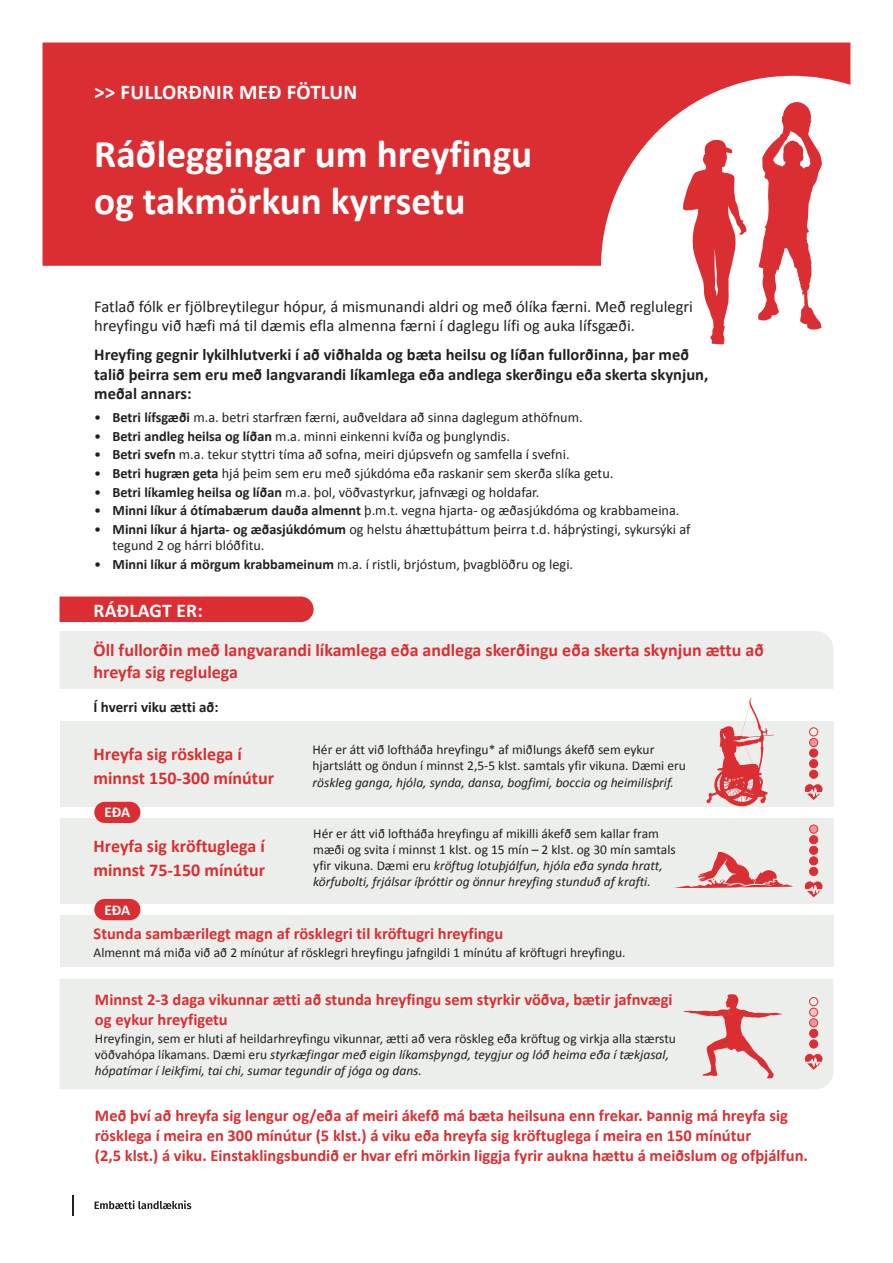
<style>
.page{position:relative;width:893px;height:1263px;background:#fff}
.page>*{position:absolute;margin:0;border:0;box-sizing:border-box;transform-origin:0 0}
.meginmál{font:700 39.3px/47.1px "Calibri";color:#fff}
.meginmál-2{font:700 21px "Calibri";letter-spacing:.01em;color:#fff}
.meginmál-3{font:700 19.5px "Calibri";letter-spacing:.01em;color:#fff}
.Fyrirsögn{font:700 18px/24px "Calibri";color:#db2e32}
.Fyrirsögn-2{font:700 16.5px/19.8px "Calibri";color:#db2e32}
.Fyrirsögn-3{font:700 16.5px/19.8px "Calibri";color:#231f20}
.Fyrirsögn-4{font:16.5px/19.8px "Calibri";color:#231f20}
.meginmál-4{font:700 15px "Calibri";color:#231f20}
.meginmál-5{font:700 15px "Calibri";letter-spacing:-.01em;color:#fff}
.meginmál___tab{font:14.25px/16.5px "Calibri";color:#231f20}
.skýringartexti{font:13.5px/16.2px "Calibri";color:#231f20}
.s1{font-weight:700}
.s2{font-style:italic}
</style>
<div class="page">
<svg style="left:43px;top:43px;width:807px;height:223px;background:#df484c"></svg>
<svg style="left:95px;top:1200px;width:96px;height:9px"></svg>
<svg style="left:72px;top:1195px;width:1px;height:20px"></svg>
<div style="left:60px;top:915px;width:773px;height:51px;background:#ebeeeb"></div>
<div style="left:60px;top:631px;width:773px;height:58px;background:#ebeeeb"></div>
<div style="left:60px;top:721px;width:773px;height:85px;background:#ebeeeb"></div>
<svg style="left:804px;top:783px;width:19px;height:17px"></svg>
<div style="left:809px;top:738px;width:9px;height:8px;background:#ed9698;border-radius:50%"></div>
<div style="left:809px;top:738px;width:9px;height:9px;border:1px solid #db2e32;border-radius:50%"></div>
<div style="left:809px;top:759px;width:9px;height:9px;background:#db2e32;border-radius:50%"></div>
<div style="left:809px;top:759px;width:9px;height:9px;border:1px solid #db2e32;border-radius:50%"></div>
<div style="left:809px;top:728px;width:9px;height:8px;border:1px solid #db2e32;border-radius:50%"></div>
<div style="left:809px;top:749px;width:9px;height:8px;background:#db2e32;border-radius:50%"></div>
<div style="left:809px;top:749px;width:9px;height:8px;border:1px solid #db2e32;border-radius:50%"></div>
<div style="left:809px;top:770px;width:9px;height:8px;background:#db2e32;border-radius:50%"></div>
<div style="left:809px;top:770px;width:9px;height:8px;border:1px solid #db2e32;border-radius:50%"></div>
<div style="left:60px;top:596px;width:254px;height:26px;background:#db2e32"></div>
<svg style="left:706px;top:698px;width:68px;height:108px"></svg>
<div style="left:60px;top:979px;width:773px;height:110px;background:#ebeeeb"></div>
<svg style="left:804px;top:1053px;width:19px;height:18px"></svg>
<div style="left:810px;top:1008px;width:8px;height:8px;background:#f4c0c2;border-radius:50%"></div>
<div style="left:809px;top:1008px;width:9px;height:8px;border:1px solid #db2e32;border-radius:50%"></div>
<div style="left:810px;top:1029px;width:8px;height:8px;background:#db2e32;border-radius:50%"></div>
<div style="left:809px;top:1029px;width:9px;height:8px;border:1px solid #db2e32;border-radius:50%"></div>
<div style="left:809px;top:997px;width:9px;height:9px;border:1px solid #db2e32;border-radius:50%"></div>
<div style="left:810px;top:1019px;width:8px;height:8px;background:#ed9698;border-radius:50%"></div>
<div style="left:809px;top:1018px;width:9px;height:9px;border:1px solid #db2e32;border-radius:50%"></div>
<div style="left:810px;top:1040px;width:8px;height:8px;background:#db2e32;border-radius:50%"></div>
<div style="left:809px;top:1040px;width:9px;height:8px;border:1px solid #db2e32;border-radius:50%"></div>
<svg style="left:684px;top:994px;width:98px;height:84px;background:#e7c5c3"></svg>
<div style="left:60px;top:818px;width:773px;height:85px;background:#ebeeeb"></div>
<svg style="left:804px;top:881px;width:19px;height:17px"></svg>
<div style="left:809px;top:836px;width:9px;height:8px;background:#db2e32;border-radius:50%"></div>
<div style="left:809px;top:835px;width:9px;height:9px;border:1px solid #db2e32;border-radius:50%"></div>
<div style="left:809px;top:857px;width:9px;height:8px;background:#db2e32;border-radius:50%"></div>
<div style="left:809px;top:857px;width:9px;height:8px;border:1px solid #db2e32;border-radius:50%"></div>
<div style="left:809px;top:825px;width:9px;height:8px;background:#ed9698;border-radius:50%"></div>
<div style="left:809px;top:825px;width:9px;height:8px;border:1px solid #db2e32;border-radius:50%"></div>
<div style="left:809px;top:846px;width:9px;height:8px;background:#db2e32;border-radius:50%"></div>
<div style="left:809px;top:846px;width:9px;height:8px;border:1px solid #db2e32;border-radius:50%"></div>
<div style="left:809px;top:867px;width:9px;height:8px;background:#db2e32;border-radius:50%"></div>
<div style="left:809px;top:867px;width:9px;height:9px;border:1px solid #db2e32;border-radius:50%"></div>
<svg style="left:673px;top:852px;width:120px;height:36px"></svg>
<svg style="left:758px;top:102px;width:64px;height:228px"></svg>
<svg style="left:683px;top:140px;width:64px;height:205px"></svg>
<div style="left:94px;top:802px;width:46px;height:21px;background:#db2e32;border-radius:11px"></div>
<div style="left:94px;top:899px;width:46px;height:21px;background:#db2e32;border-radius:11px"></div>
<p class="meginmál-2" style="left:94px;top:79px;width:264px">&gt;&gt; FULLORÐNIR MEÐ FÖTLUN</p>
<p class="meginmál" style="left:94px;top:130px;width:440px">Ráðleggingar um hreyfingu og takmörkun kyrrsetu</p>
<p class="Fyrirsögn-4" style="left:94px;top:296px;width:600px">Fatlað fólk er fjölbreytilegur hópur, á mismunandi aldri og með ólíka færni. Með reglulegri hreyfingu við hæfi má til dæmis efla almenna færni í daglegu lífi og auka lífsgæði.</p>
<p class="Fyrirsögn-3" style="left:94px;top:344px;width:615px">Hreyfing gegnir lykilhlutverki í að viðhalda og bæta heilsu og líðan fullorðinna, þar með talið þeirra sem eru með langvarandi líkamlega eða andlega skerðingu eða skerta skynjun, meðal annars:</p>
<p class="meginmál___tab" style="left:94px;top:409px;width:490px">• <span class="s1">Betri lífsgæði</span> m.a. betri starfræn færni, auðveldara að sinna daglegum athöfnum.</p>
<p class="meginmál___tab" style="left:94px;top:428px;width:417px">• <span class="s1">Betri andleg heilsa og líðan</span> m.a. minni einkenni kvíða og þunglyndis.</p>
<p class="meginmál___tab" style="left:94px;top:446px;width:477px">• <span class="s1">Betri svefn</span> m.a. tekur styttri tíma að sofna, meiri djúpsvefn og samfella í svefni.</p>
<p class="meginmál___tab" style="left:94px;top:465px;width:521px">• <span class="s1">Betri hugræn geta</span> hjá þeim sem eru með sjúkdóma eða raskanir sem skerða slíka getu.</p>
<p class="meginmál___tab" style="left:94px;top:484px;width:447px">• <span class="s1">Betri líkamleg heilsa og líðan</span> m.a. þol, vöðvastyrkur, jafnvægi og holdafar.</p>
<p class="meginmál___tab" style="left:94px;top:502px;width:587px">• <span class="s1">Minni líkur á ótímabærum dauða almennt</span> þ.m.t. vegna hjarta- og æðasjúkdóma og krabbameina.</p>
<p class="meginmál___tab" style="left:113px;top:521px;width:579px;text-indent:-18px">• <span class="s1">Minni líkur á hjarta- og æðasjúkdómum</span> og helstu áhættuþáttum þeirra t.d. háþrýstingi, sykursýki af tegund 2 og hárri blóðfitu.</p>
<p class="meginmál___tab" style="left:94px;top:556px;width:480px">• <span class="s1">Minni líkur á mörgum krabbameinum</span> m.a. í ristli, brjóstum, þvagblöðru og legi.</p>
<p class="meginmál-3" style="left:94px;top:598px;width:111px">RÁÐLAGT ER:</p>
<p class="Fyrirsögn" style="left:94px;top:639px;width:672px;line-height:21.6px">Öll fullorðin með langvarandi líkamlega eða andlega skerðingu eða skerta skynjun ættu að hreyfa sig reglulega</p>
<p class="meginmál-4" style="left:94px;top:698px;width:127px">Í hverri viku ætti að:</p>
<p class="Fyrirsögn" style="left:94px;top:742px;width:182px">Hreyfa sig rösklega í minnst 150-300 mínútur</p>
<p class="skýringartexti" style="left:313px;top:742px;width:375px">Hér er átt við loftháða hreyfingu* af miðlungs ákefð sem eykur hjartslátt og öndun í minnst 2,5-5 klst. samtals yfir vikuna. Dæmi eru <span class="s2">röskleg ganga, hjóla, synda, dansa, bogfimi, boccia og heimilisþrif.</span></p>
<p class="meginmál-5" style="left:105px;top:803px;width:27px">EÐA</p>
<p class="Fyrirsögn" style="left:94px;top:834px;width:173px">Hreyfa sig kröftuglega í minnst 75-150 mínútur</p>
<p class="meginmál-5" style="left:105px;top:900px;width:27px">EÐA</p>
<p class="skýringartexti" style="left:313px;top:825px;width:364px">Hér er átt við loftháða hreyfingu af mikilli ákefð sem kallar fram mæði og svita í minnst 1 klst. og 15 mín – 2 klst. og 30 mín samtals yfir vikuna. Dæmi eru <span class="s2">kröftug lotuþjálfun, hjóla eða synda hratt, körfubolti, frjálsar íþróttir og önnur hreyfing stunduð af krafti.</span></p>
<p class="Fyrirsögn-2" style="left:94px;top:923px;width:411px">Stunda sambærilegt magn af rösklegri til kröftugri hreyfingu</p>
<p class="skýringartexti" style="left:94px;top:944px;width:534px">Almennt má miða við að 2 mínútur af rösklegri hreyfingu jafngildi 1 mínútu af kröftugri hreyfingu.</p>
<p class="Fyrirsögn-2" style="left:95px;top:989px;width:579px">Minnst 2-3 daga vikunnar ætti að stunda hreyfingu sem styrkir vöðva, bætir jafnvægi og eykur hreyfigetu</p>
<p class="skýringartexti" style="left:95px;top:1030px;width:582px">Hreyfingin, sem er hluti af heildarhreyfingu vikunnar, ætti að vera röskleg eða kröftug og virkja alla stærstu vöðvahópa líkamans. Dæmi eru <span class="s2">styrkæfingar með eigin líkamsþyngd, teygjur og lóð heima eða í tækjasal, hópatímar í leikfimi, tai chi, sumar tegundir af jóga og dans.</span></p>
<p class="Fyrirsögn-2" style="left:95px;top:1106px;width:714px">Með því að hreyfa sig lengur og/eða af meiri ákefð má bæta heilsuna enn frekar. Þannig má hreyfa sig rösklega í meira en 300 mínútur (5 klst.) á viku eða hreyfa sig kröftuglega í meira en 150 mínútur<br>(2,5 klst.) á viku. Einstaklingsbundið er hvar efri mörkin liggja fyrir aukna hættu á meiðslum og ofþjálfun.</p>
</div>
